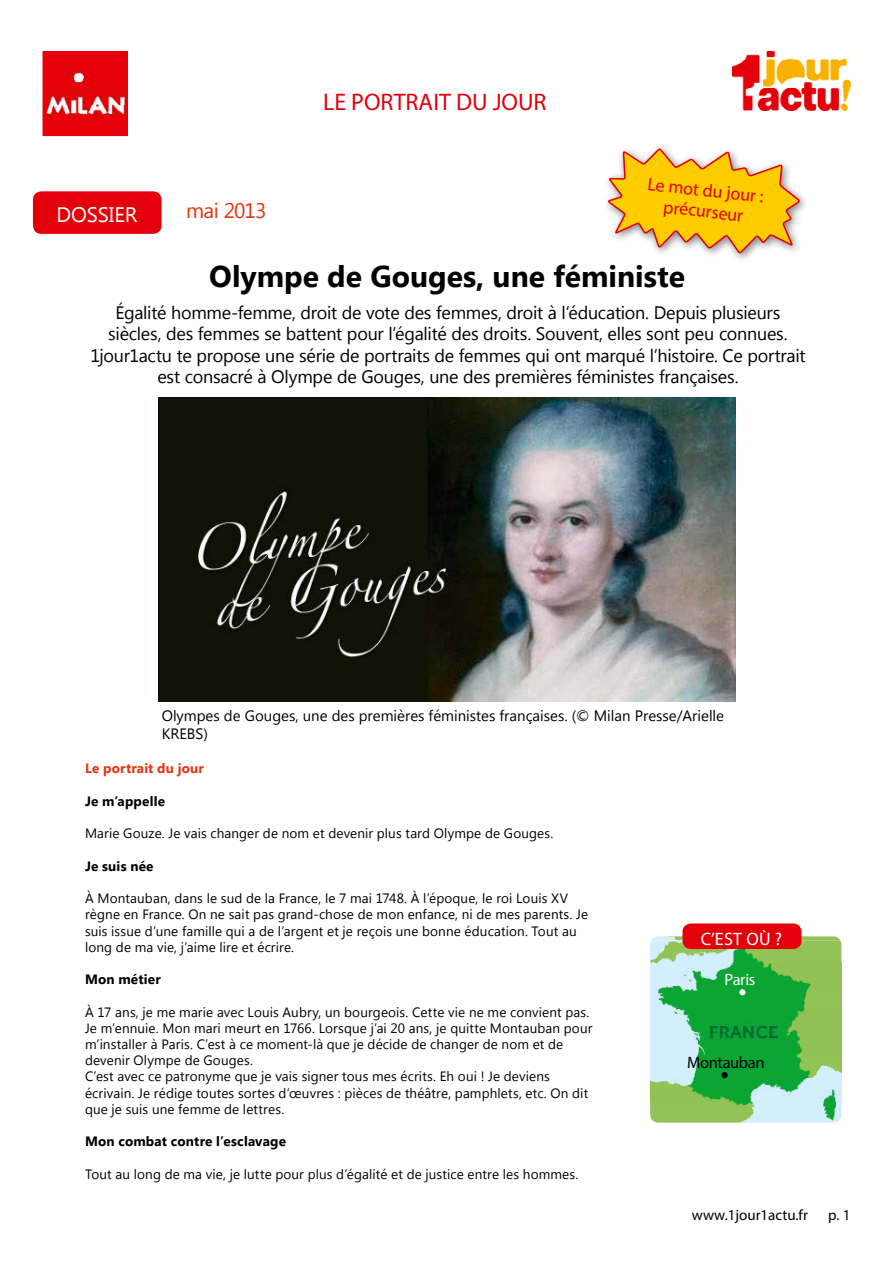
<style>
.page{position:relative;width:893px;height:1263px;background:#fff}
.page>*{position:absolute;margin:0;border:0;box-sizing:border-box;transform-origin:0 0}
.t1{font:700 30px "Microsoft New Tai Lue";color:#000}
.t2{font:24px "Myriad Pro";color:#e3000b}
.t3{font:21px "Myriad Pro";color:#e3000b}
.t4{font:21px "Microsoft New Tai Lue";letter-spacing:-.005em;color:#fff}
.t5{font:21px "Microsoft New Tai Lue";letter-spacing:-.035em;color:#e6330f}
.t6{font:21px "Myriad Pro";letter-spacing:.02em;color:#fff}
.t7{font:18px/21.6px "Microsoft New Tai Lue";letter-spacing:-.015em;color:#000;text-align:center}
.t8{font:18px/21px "Myriad Pro";color:#e3000b;text-align:center}
.t9{font:18px "Myriad Pro";color:#fff}
.t10{font:16.5px "Myriad Pro";letter-spacing:-.02em;color:#020203}
.t11{font:16.5px "Myriad Pro";color:#fff}
.t12{font:15px/18px "Microsoft New Tai Lue";color:#000}
.t13{font:15px "Myriad Pro";color:#000}
.t14{font:13.5px/16.2px "Microsoft New Tai Lue";letter-spacing:.01em;color:#000}
.t15{font:700 13.5px "Microsoft New Tai Lue";letter-spacing:.015em;color:#000}
.t16{font:700 13.5px "Microsoft New Tai Lue";letter-spacing:.01em;color:#e6330f}
</style>
<div class="page">
<svg style="left:607px;top:147px;width:198px;height:112px"></svg>
<img style="left:158px;top:398px;width:578px;height:304px">
<div style="left:33px;top:191px;width:129px;height:43px;background:#e3000b;border-radius:9px"></div>
<img style="left:650px;top:936px;width:191px;height:187px">
<div style="left:682px;top:923px;width:120px;height:26px;background:#e3000b;border-radius:9px"></div>
<svg style="left:739px;top:989px;width:6px;height:6px"></svg>
<div style="left:721px;top:1072px;width:7px;height:6px;background:#020203;border-radius:50%"></div>
<img style="left:45px;top:53px;width:81px;height:81px">
<div style="left:43px;top:51px;width:85px;height:85px;border:1px solid #e3000b"></div>
<img style="left:733px;top:51px;width:117px;height:60px">
<h2 class="t2" style="left:323px;top:87px;width:225px">LE PORTRAIT DU JOUR</h2>
<h3 class="t4" style="left:57px;top:203px;width:82px">DOSSIER</h3>
<h3 class="t5" style="left:186px;top:198px;width:82px">mai 2013</h3>
<h3 class="t6" style="left:64px;top:200px;width:74px">FRANCE</h3>
<h3 class="t3" style="left:169px;top:200px;width:144px">25 octobre 2011</h3>
<h3 class="t8" style="left:649px;top:173px;width:118px;rotate:6deg">Le mot du jour: précurseur</h3>
<h1 class="t1" style="left:209px;top:260px;width:477px">Olympe de Gouges, une féministe</h1>
<p class="t7" style="left:90px;top:303px;width:717px">Égalité homme-femme, droit de vote des femmes, droit à l’éducation. Depuis plusieurs siècles, des femmes se battent pour l’égalité des droits. Souvent, elles sont peu connues.<br>1jour1actu te propose une série de portraits de femmes qui ont marqué l’histoire. Ce portrait est consacré à Olympe de Gouges, une des premières féministes françaises.</p>
<p class="t12" style="left:162px;top:708px;width:564px">Olympes de Gouges, une des premières féministes françaises. (© Milan Presse/Arielle<br>KREBS)</p>
<p class="t16" style="left:85px;top:761px;width:120px">Le portrait du jour</p>
<p class="t15" style="left:85px;top:793px;width:81px">Je m’appelle</p>
<p class="t14" style="left:85px;top:826px;width:470px">Marie Gouze. Je vais changer de nom et devenir plus tard Olympe de Gouges.</p>
<p class="t15" style="left:85px;top:858px;width:70px">Je suis née</p>
<p class="t14" style="left:85px;top:891px;width:505px">À Montauban, dans le sud de la France, le 7 mai 1748. À l’époque, le roi Louis XV règne en France. On ne sait pas grand-chose de mon enfance, ni de mes parents. Je suis issue d’une famille qui a de l’argent et je reçois une bonne éducation. Tout au long de ma vie, j’aime lire et écrire.</p>
<p class="t15" style="left:85px;top:972px;width:77px">Mon métier</p>
<p class="t14" style="left:85px;top:1005px;width:509px">À 17 ans, je me marie avec Louis Aubry, un bourgeois. Cette vie ne me convient pas.<br>Je m’ennuie. Mon mari meurt en 1766. Lorsque j’ai 20 ans, je quitte Montauban pour m’installer à Paris. C’est à ce moment-là que je décide de changer de nom et de devenir Olympe de Gouges.<br>C’est avec ce patronyme que je vais signer tous mes écrits. Eh oui ! Je deviens écrivain. Je rédige toutes sortes d’œuvres : pièces de théâtre, pamphlets, etc. On dit que je suis une femme de lettres.</p>
<p class="t15" style="left:85px;top:1134px;width:202px">Mon combat contre l’esclavage</p>
<p class="t14" style="left:85px;top:1167px;width:495px">Tout au long de ma vie, je lutte pour plus d’égalité et de justice entre les hommes.</p>
<h3 class="t9" style="left:701px;top:927px;width:83px">C’EST Où ?</h3>
<p class="t11" style="left:725px;top:969px;width:32px">Paris</p>
<p class="t10" style="left:687px;top:1052px;width:79px">Montauban</p>
<p class="t13" style="left:692px;top:1206px;width:118px">www.1jour1actu.fr</p>
<p class="t13" style="left:828px;top:1206px;width:24px">p. 1</p>
</div>
